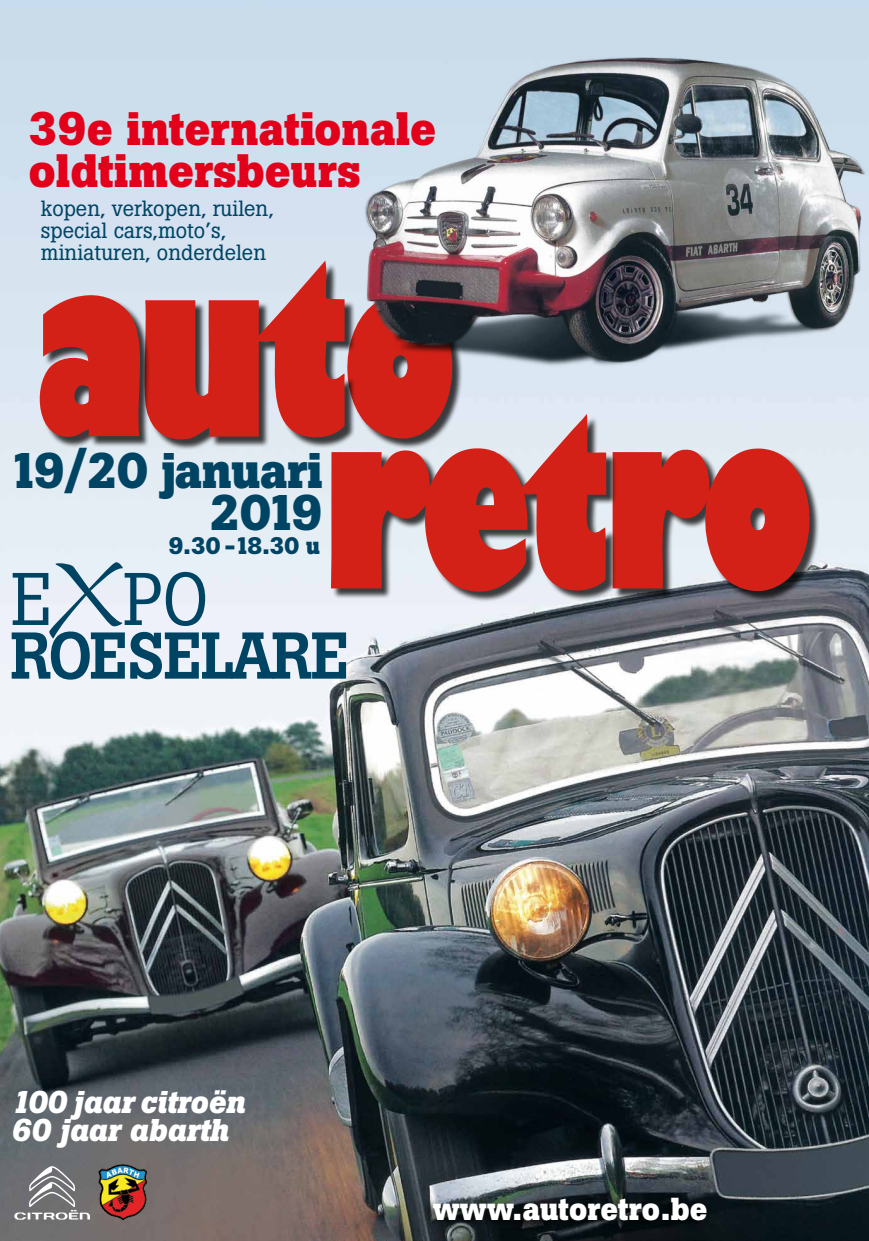
<style>
.page{position:relative;width:869px;height:1241px;background:#fff}
.page>*{position:absolute;margin:0;border:0;box-sizing:border-box;transform-origin:0 0}
.t1{font:73.59px "Boton";color:#004464}
.t2{font:500 65.36px "Boton";letter-spacing:-.04em;color:#004464}
.t3{font:700 49.44px/41.9px "Boton";letter-spacing:-.01em;color:#004464;text-align:right}
.t4{font:700 46.38px/41.7px "Boton";color:#e2001a}
.t5{font:700 31.5px "Boton";color:#fff}
.t6{font:italic 700 31.15px/28.1px "Boton";color:#fff}
.t7{font:700 23.62px "Boton";color:#004464}
.t8{font:21.79px/21.8px "Boton";color:#004464}
.s1{font-family:"Present LT Std";font-stretch:condensed;font-size:97.83px}
</style>
<div class="page">
<img style="left:0;top:0;width:868px;height:1240px">
<div style="left:420px;top:1191px;width:289px;height:39px;background:#000;opacity:.85"></div>
<svg style="left:14px;top:1165px;width:76px;height:54px;background:#868688"></svg>
<img style="left:96px;top:1162px;width:53px;height:59px">
<div style="left:146px;top:263px;width:209px;height:187px;background:#000;opacity:.75"></div>
<div style="left:41px;top:296px;width:110px;height:152px;background:#000;opacity:.75"></div>
<svg style="left:32px;top:260px;width:431px;height:183px;background:#c95e5c"></svg>
<div style="left:613px;top:450px;width:207px;height:152px;background:#000;opacity:.75"></div>
<svg style="left:616px;top:447px;width:207px;height:145px;background:#c64d49"></svg>
<div style="left:332px;top:416px;width:284px;height:186px;background:#000;opacity:.75"></div>
<svg style="left:331px;top:414px;width:275px;height:180px;background:#cb5c59"></svg>
<img style="left:307px;top:16px;width:561px;height:368px">
<h3 class="t4" style="left:29px;top:108px;width:409px">39e internationale oldtimersbeurs</h3>
<p class="t8" style="left:41px;top:198px;width:234px">kopen, verkopen, ruilen, special cars,moto’s, miniaturen, onderdelen</p>
<h3 class="t3" style="left:8px;top:449px;width:316px">19/20 januari<br>2019</h3>
<p class="t7" style="left:169px;top:531px;width:153px">9.30 -18.30 u</p>
<h1 class="t1" style="left:11px;top:555px;width:199px">E<span class="s1">X</span>PO</h1>
<h2 class="t2" style="left:10px;top:617px;width:340px">ROESELARE</h2>
<h3 class="t6" style="left:11px;top:1088px;width:236px">100 jaar citroën<br>60 jaar abarth</h3>
<h3 class="t5" style="left:432px;top:1190px;width:276px">www.autoretro.be</h3>
</div>
